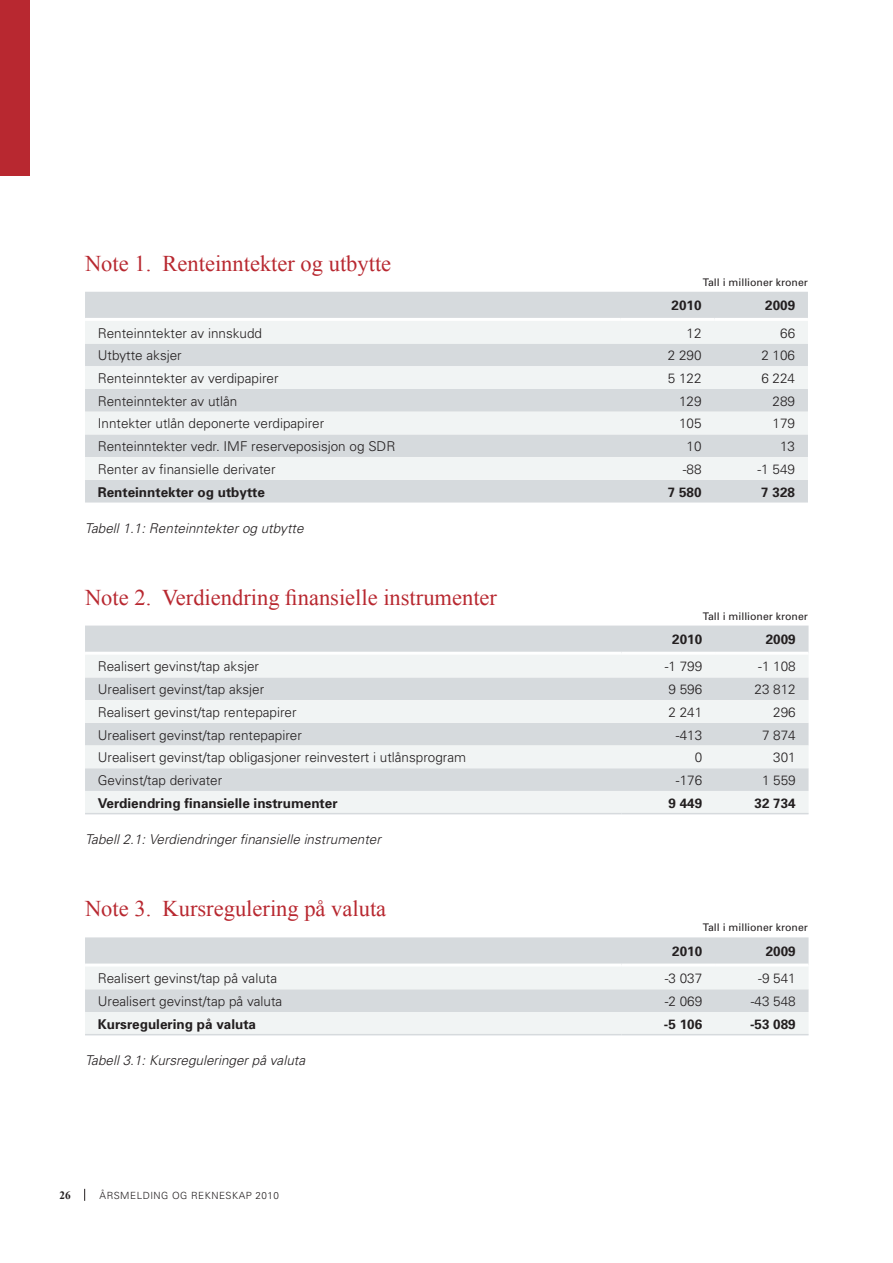
<style>
.page{position:relative;width:893px;height:1263px;background:#fff}
.page>*{position:absolute;margin:0;border:0;box-sizing:border-box;transform-origin:0 0}
.t1{font:22.5px "Times New Roman";color:#b82830}
.t2{font:300 13.5px "Univers";color:#231f20}
.t3{font:700 13.5px "Univers";color:#231f20}
.t4{font:italic 300 13.5px "Univers";color:#231f20}
.t5{font:700 11.25px "Times New Roman";color:#231f20}
.t6{font:10.5px "Univers";color:#231f20}
.t7{font:300 9.9px "Univers";letter-spacing:.05em;color:#231f20}
</style>
<div class="page">
<svg style="left:84px;top:1189px;width:1px;height:12px"></svg>
<div style="left:0;top:0;width:30px;height:176px;background:#b82830"></div>
<div style="left:85px;top:292px;width:723px;height:210px;background:#d6dadd"></div>
<svg style="left:85px;top:321px;width:723px;height:159px;fill:#f1f4f4"></svg>
<hr style="left:85px;top:318px;width:536px;height:3px;background:#fff">
<hr style="left:621px;top:318px;width:93px;height:3px;background:#fff">
<hr style="left:714px;top:318px;width:94px;height:3px;background:#fff">
<svg style="left:85px;top:625px;width:723px;height:27px;background:#d7dbde"></svg>
<svg style="left:85px;top:655px;width:723px;height:158px;fill:#f1f4f4"></svg>
<hr style="left:85px;top:813px;width:536px;height:1px;background:#d6dadd">
<hr style="left:621px;top:813px;width:94px;height:1px;background:#d6dadd">
<hr style="left:715px;top:813px;width:93px;height:1px;background:#d6dadd">
<div style="left:85px;top:937px;width:723px;height:26px;background:#d6dadd"></div>
<svg style="left:85px;top:967px;width:723px;height:67px;fill:#f1f4f4"></svg>
<hr style="left:85px;top:1034px;width:536px;height:1px;background:#d6dadd">
<hr style="left:621px;top:1034px;width:94px;height:1px;background:#d6dadd">
<hr style="left:715px;top:1034px;width:93px;height:1px;background:#d6dadd">
<h1 class="t1" style="left:85px;top:248px;width:308px">Note 1. Renteinntekter og utbytte</h1>
<p class="t6" style="left:703px;top:276px;width:107px">Tall i millioner kroner</p>
<p class="t3" style="left:672px;top:297px;width:32px">2010</p>
<p class="t3" style="left:765px;top:297px;width:32px">2009</p>
<p class="t2" style="left:98px;top:325px;width:166px">Renteinntekter av innskudd</p>
<p class="t2" style="left:687px;top:325px;width:17px">12</p>
<p class="t2" style="left:780px;top:325px;width:17px">66</p>
<p class="t2" style="left:98px;top:347px;width:85px">Utbytte aksjer</p>
<p class="t2" style="left:668px;top:347px;width:35px">2 290</p>
<p class="t2" style="left:761px;top:347px;width:35px">2 106</p>
<p class="t2" style="left:98px;top:370px;width:182px">Renteinntekter av verdipapirer</p>
<p class="t2" style="left:668px;top:370px;width:35px">5 122</p>
<p class="t2" style="left:761px;top:370px;width:35px">6 224</p>
<p class="t2" style="left:98px;top:393px;width:141px">Renteinntekter av utlån</p>
<p class="t2" style="left:679px;top:393px;width:24px">129</p>
<p class="t2" style="left:773px;top:393px;width:24px">289</p>
<p class="t2" style="left:98px;top:415px;width:228px">I nntekter utlån deponerte verdipapirer</p>
<p class="t2" style="left:679px;top:415px;width:24px">105</p>
<p class="t2" style="left:773px;top:415px;width:24px">179</p>
<p class="t2" style="left:98px;top:438px;width:281px">Renteinntekter vedr. IM F reserveposisjon og SDR</p>
<p class="t2" style="left:686px;top:438px;width:17px">10</p>
<p class="t2" style="left:780px;top:438px;width:17px">13</p>
<p class="t2" style="left:98px;top:461px;width:179px">Renter av finansielle derivater</p>
<p class="t2" style="left:683px;top:461px;width:20px">-88</p>
<p class="t2" style="left:757px;top:461px;width:39px">-1 549</p>
<p class="t3" style="left:98px;top:484px;width:169px">Renteinntekter og utbytte</p>
<p class="t3" style="left:668px;top:484px;width:35px">7 580</p>
<p class="t3" style="left:761px;top:484px;width:35px">7 328</p>
<p class="t4" style="left:85px;top:520px;width:220px">Tabell 1.1: Renteinntekter og utbytte</p>
<h1 class="t1" style="left:85px;top:582px;width:414px">Note 2. Verdiendring finansielle instrumenter</h1>
<p class="t6" style="left:703px;top:610px;width:107px">Tall i millioner kroner</p>
<p class="t3" style="left:672px;top:631px;width:32px">2010</p>
<p class="t3" style="left:766px;top:631px;width:32px">2009</p>
<p class="t2" style="left:98px;top:658px;width:163px">Realisert gevinst/tap aksjer</p>
<p class="t2" style="left:665px;top:658px;width:39px">-1 799</p>
<p class="t2" style="left:758px;top:658px;width:39px">-1 108</p>
<p class="t2" style="left:98px;top:681px;width:168px">Urealisert gevinst/tap aksjer</p>
<p class="t2" style="left:668px;top:681px;width:35px">9 596</p>
<p class="t2" style="left:754px;top:681px;width:43px">23 812</p>
<p class="t2" style="left:98px;top:704px;width:200px">Realisert gevinst/tap rentepapirer</p>
<p class="t2" style="left:668px;top:704px;width:35px">2 241</p>
<p class="t2" style="left:773px;top:704px;width:24px">296</p>
<p class="t2" style="left:98px;top:727px;width:206px">Urealisert gevinst/tap rentepapirer</p>
<p class="t2" style="left:676px;top:727px;width:28px">-413</p>
<p class="t2" style="left:762px;top:727px;width:35px">7 874</p>
<p class="t2" style="left:98px;top:749px;width:370px">Urealisert gevinst/tap obligasjoner reinvestert i utlånsprogram</p>
<p class="t2" style="left:695px;top:749px;width:9px">0</p>
<p class="t2" style="left:773px;top:749px;width:24px">301</p>
<p class="t2" style="left:98px;top:772px;width:126px">G evinst/tap derivater</p>
<p class="t2" style="left:676px;top:772px;width:28px">-176</p>
<p class="t2" style="left:762px;top:772px;width:35px">1 559</p>
<p class="t3" style="left:98px;top:795px;width:241px">Verdiendring finansielle instrumenter</p>
<p class="t3" style="left:668px;top:795px;width:35px">9 449</p>
<p class="t3" style="left:754px;top:795px;width:43px">32 734</p>
<p class="t4" style="left:85px;top:831px;width:297px">Tabell 2.1: Verdiendringer finansielle instrumenter</p>
<h1 class="t1" style="left:85px;top:894px;width:303px">Note 3. Kursregulering på valuta</h1>
<p class="t6" style="left:703px;top:921px;width:107px">Tall i millioner kroner</p>
<p class="t3" style="left:672px;top:943px;width:32px">2010</p>
<p class="t3" style="left:766px;top:943px;width:32px">2009</p>
<p class="t2" style="left:98px;top:970px;width:181px">Realisert gevinst/tap på valuta</p>
<p class="t2" style="left:665px;top:970px;width:39px">-3 037</p>
<p class="t2" style="left:758px;top:970px;width:39px">-9 541</p>
<p class="t2" style="left:98px;top:993px;width:186px">Urealisert gevinst/tap på valuta</p>
<p class="t2" style="left:665px;top:993px;width:39px">-2 069</p>
<p class="t2" style="left:751px;top:993px;width:47px">-43 548</p>
<p class="t3" style="left:98px;top:1016px;width:160px">Kursregulering på valuta</p>
<p class="t3" style="left:664px;top:1016px;width:40px">-5 106</p>
<p class="t3" style="left:750px;top:1016px;width:47px">-53 089</p>
<p class="t4" style="left:85px;top:1052px;width:222px">Tabell 3.1: Kursreguleringer på valuta</p>
<p class="t5" style="left:60px;top:1187px;width:13px">26</p>
<p class="t7" style="left:100px;top:1189px;width:181px">Årsmelding og rekneskap 2010</p>
</div>
